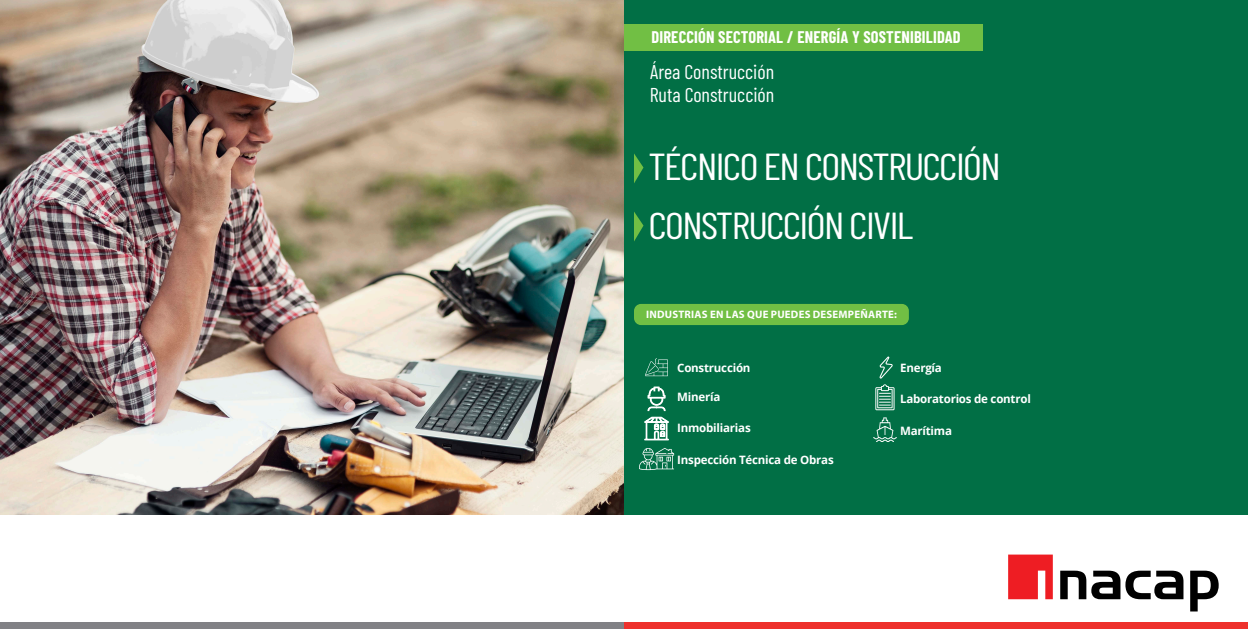
<style>
.page{position:relative;width:1248px;height:629px;background:#fff}
.page>*{position:absolute;margin:0;border:0;box-sizing:border-box;transform-origin:0 0}
.Area{font:37.5px "Barlow Condensed";letter-spacing:-.04em;color:#fff;scale:1.1 1}
.Area-2{font:20px "Barlow Condensed";color:#fff}
.Carrera_Tapa{font:700 16.45px "Barlow Condensed";letter-spacing:.01em;color:#fff}
.Carrera_Tapa-2{font:700 11.55px "Open Sans";letter-spacing:-.02em;color:#fff}
.Tabla_Titulos_Semestre{font:700 10.8px "Myriad Pro";letter-spacing:.02em;color:#fff}
</style>
<div class="page">
<div style="left:624px;top:0;width:624px;height:514px;background:#016f45"></div>
<svg style="left:1008px;top:554px;width:44px;height:45px;background:#f0383d"></svg>
<svg style="left:1060px;top:571px;width:123px;height:28px"></svg>
<svg style="left:1190px;top:571px;width:28px;height:40px"></svg>
<div style="left:0;top:622px;width:624px;height:7px;background:#818185"></div>
<div style="left:624px;top:622px;width:624px;height:7px;background:#ee312c"></div>
<img style="left:0;top:0;width:624px;height:514px">
<svg style="left:873px;top:417px;width:23px;height:25px"></svg>
<svg style="left:875px;top:356px;width:19px;height:54px"></svg>
<svg style="left:648px;top:387px;width:17px;height:24px"></svg>
<svg style="left:645px;top:358px;width:23px;height:18px"></svg>
<svg style="left:639px;top:448px;width:35px;height:22px"></svg>
<svg style="left:644px;top:417px;width:24px;height:23px"></svg>
<div style="left:624px;top:24px;width:358px;height:27px;background:#71bf44"></div>
<svg style="left:634px;top:153px;width:9px;height:30px"></svg>
<svg style="left:634px;top:212px;width:9px;height:29px"></svg>
<div style="left:634px;top:304px;width:275px;height:21px;background:#71bf44;border-radius:7px"></div>
<p class="Carrera_Tapa" style="left:651px;top:25px;width:311px">DIRECCIÓN SECTORIAL / ENERGÍA Y SOSTENIBILIDAD</p>
<p class="Area-2" style="left:650px;top:58px;width:125px">Área Construcción</p>
<p class="Area-2" style="left:649px;top:80px;width:126px">Ruta Construcción</p>
<p class="Area" style="left:648px;top:140px;width:322px">TÉCNICO EN CONSTRUCCIÓN</p>
<p class="Area" style="left:648px;top:198px;width:242px">CONSTRUCCIÓN CIVIL</p>
<p class="Tabla_Titulos_Semestre" style="left:646px;top:307px;width:252px">INDUSTRIAS EN LAS QUE PUEDES DESEMPEÑARTE:</p>
<p class="Carrera_Tapa-2" style="left:677px;top:360px;width:75px">Construcción</p>
<p class="Carrera_Tapa-2" style="left:677px;top:388px;width:45px">Minería</p>
<p class="Carrera_Tapa-2" style="left:677px;top:420px;width:75px">Inmobiliarias</p>
<p class="Carrera_Tapa-2" style="left:677px;top:451px;width:158px">Inspección Técnica de Obras</p>
<p class="Carrera_Tapa-2" style="left:900px;top:359px;width:43px">Energía</p>
<p class="Carrera_Tapa-2" style="left:900px;top:391px;width:132px">Laboratorios de control</p>
<p class="Carrera_Tapa-2" style="left:900px;top:422px;width:53px">Marítima</p>
</div>
